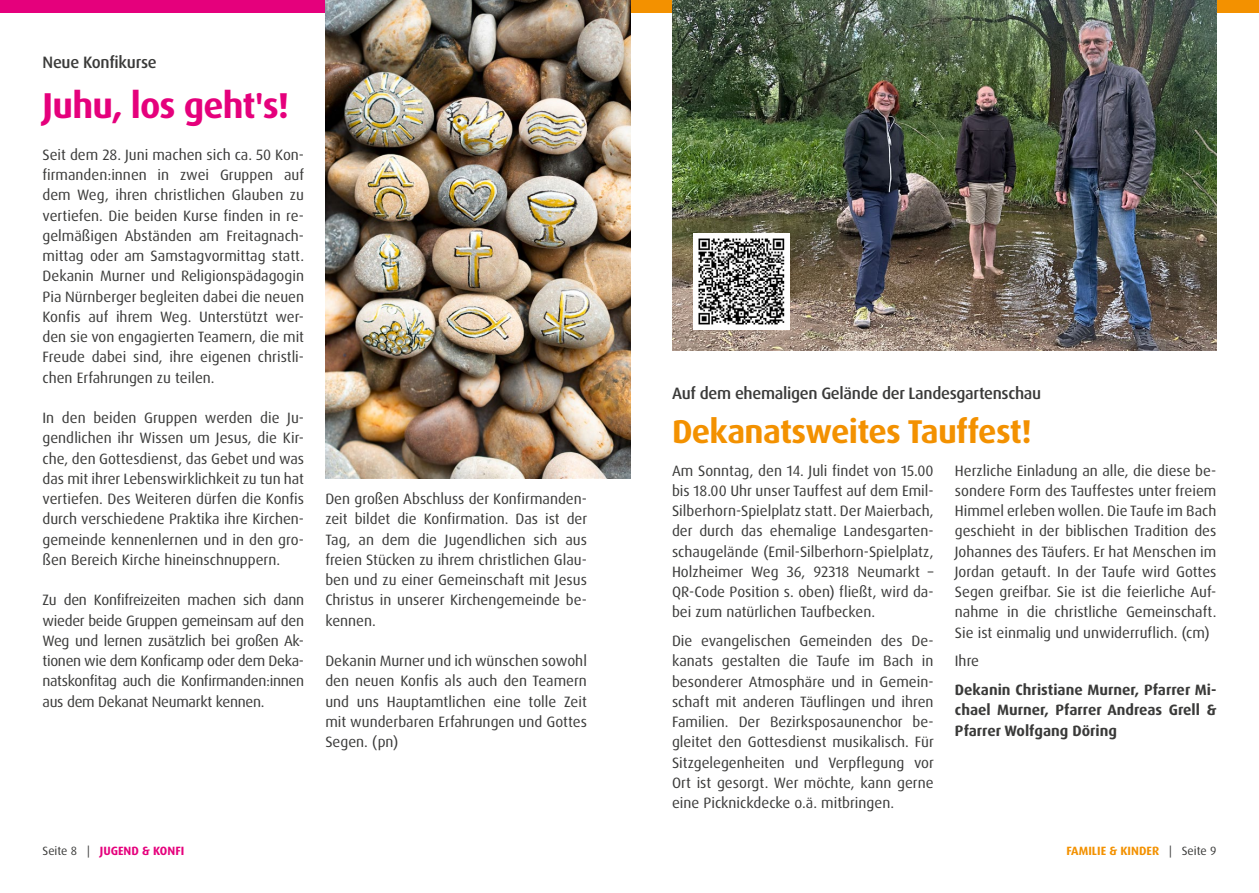
<style>
.page{position:relative;width:1259px;height:893px;background:#fff}
.page>*{position:absolute;margin:0;border:0;box-sizing:border-box;transform-origin:0 0}
.t1{font:700 36px "Dax Pro";letter-spacing:-.02em;color:#e5007c}
.t2{font:700 33px "Dax Pro";letter-spacing:-.02em;color:#f39100}
.t3{font:500 16.5px "Dax Pro";letter-spacing:-.02em;color:#3a3a39}
.t4{font:15px/20.2px "Dax Pro";color:#3a3a39;text-align:justify}
.t5{font:700 15px/20.2px "Dax Pro";color:#3a3a39;text-align:justify}
.t6{font:700 12px "Dax Pro";color:#f39100}
.t7{font:700 12px "Dax Pro";color:#e5007c}
.s1{font-weight:400;color:#3a3a39}
</style>
<div class="page">
<div style="left:629px;top:0;width:630px;height:13px;background:#f39100"></div>
<div style="left:0;top:0;width:629px;height:13px;background:#e5007c"></div>
<img style="left:325px;top:0;width:305px;height:478px">
<img style="left:672px;top:0;width:544px;height:351px">
<img style="left:693px;top:233px;width:96px;height:97px">
<p class="t3" style="left:43px;top:52px;width:116px">Neue Konfikurse</p>
<h1 class="t1" style="left:43px;top:83px;width:248px">Juhu, los geht's!</h1>
<p class="t4" style="left:43px;top:145px;width:263px">Seit dem 28. Juni machen sich ca. 50 Kon&shy;firmanden:innen in zwei Gruppen auf dem Weg, ihren christlichen Glauben zu vertiefen. Die beiden Kurse finden in re&shy;gelmäßigen Abständen am Freitagnach&shy;mittag oder am Samstagvormittag statt.<br>Dekanin Murner und Religionspädagogin Pia Nürnberger begleiten dabei die neuen Konfis auf ihrem Weg. Unterstützt wer&shy;den sie von engagierten Teamern, die mit Freude dabei sind, ihre eigenen christli&shy;chen Erfahrungen zu teilen.</p>
<p class="t4" style="left:43px;top:408px;width:263px">In den beiden Gruppen werden die Ju&shy;gendlichen ihr Wissen um Jesus, die Kir&shy;che, den Gottesdienst, das Gebet und was das mit ihrer Lebenswirklichkeit zu tun hat vertiefen. Des Weiteren dürfen die Konfis durch verschiedene Praktika ihre Kirchen&shy;gemeinde kennenlernen und in den gro&shy;ßen Bereich Kirche hineinschnuppern.</p>
<p class="t4" style="left:43px;top:590px;width:263px">Zu den Konfifreizeiten machen sich dann wieder beide Gruppen gemeinsam auf den Weg und lernen zusätzlich bei großen Ak&shy;tionen wie dem Konficamp oder dem Deka&shy;natskonfitag auch die Konfirmanden:innen aus dem Dekanat Neumarkt kennen.</p>
<p class="t4" style="left:325px;top:489px;width:263px">Den großen Abschluss der Konfirmanden&shy;zeit bildet die Konfirmation. Das ist der Tag, an dem die Jugendlichen sich aus freien Stücken zu ihrem christlichen Glau&shy;ben und zu einer Gemeinschaft mit Jesus Christus in unserer Kirchengemeinde be&shy;kennen.</p>
<p class="t4" style="left:325px;top:651px;width:263px">Dekanin Murner und ich wünschen sowohl den neuen Konfis als auch den Teamern und uns Hauptamtlichen eine tolle Zeit mit wunderbaren Erfahrungen und Gottes Segen. (pn)</p>
<p class="t7" style="left:43px;top:843px;width:143px"><span class="s1">Seite 8 |</span> JUGEND &amp; KONFI</p>
<p class="t3" style="left:672px;top:383px;width:371px">Auf dem ehemaligen Gelände der Landesgartenschau</p>
<h2 class="t2" style="left:672px;top:410px;width:361px">Dekanatsweites Tauffest!</h2>
<p class="t4" style="left:672px;top:460px;width:263px">Am Sonntag, den 14. Juli findet von 15.00 bis 18.00 Uhr unser Tauffest auf dem Emil-Silberhorn-Spielplatz statt. Der Maierbach, der durch das ehemalige Landesgarten&shy;schaugelände (Emil-Silberhorn-Spielplatz, Holzheimer Weg 36, 92318 Neumarkt – QR-Code Position s. oben) fließt, wird da&shy;bei zum natürlichen Taufbecken.</p>
<p class="t4" style="left:672px;top:631px;width:263px">Die evangelischen Gemeinden des De&shy;kanats gestalten die Taufe im Bach in besonderer Atmosphäre und in Gemein&shy;schaft mit anderen Täuflingen und ihren Familien. Der Bezirksposaunenchor be&shy;gleitet den Gottesdienst musikalisch. Für Sitzgelegenheiten und Verpflegung vor Ort ist gesorgt. Wer möchte, kann gerne eine Picknickdecke o.ä. mitbringen.</p>
<p class="t4" style="left:955px;top:460px;width:263px">Herzliche Einladung an alle, die diese be&shy;sondere Form des Tauffestes unter freiem Himmel erleben wollen. Die Taufe im Bach geschieht in der biblischen Tradition des Johannes des Täufers. Er hat Menschen im Jordan getauft. In der Taufe wird Gottes Segen greifbar. Sie ist die feierliche Auf&shy;nahme in die christliche Gemeinschaft.<br>Sie ist einmalig und unwiderruflich. (cm)</p>
<p class="t4" style="left:955px;top:651px;width:26px">Ihre</p>
<p class="t5" style="left:955px;top:680px;width:263px">Dekanin Christiane Murner, Pfarrer Mi&shy;chael Murner, Pfarrer Andreas Grell &amp; Pfarrer Wolfgang Döring</p>
<p class="t6" style="left:1066px;top:843px;width:151px">FAMILIE &amp; KINDER <span class="s1">| Seite 9</span></p>
</div>
